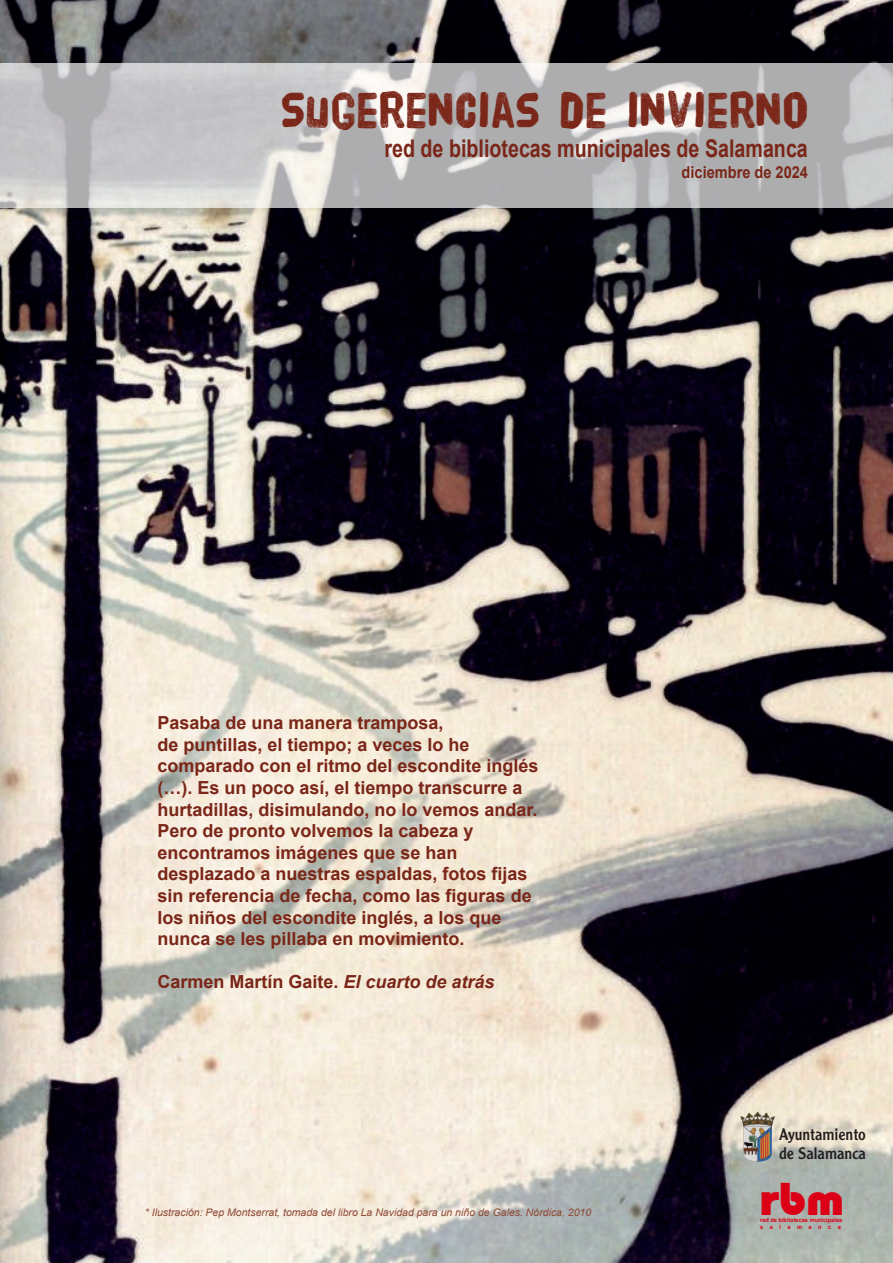
<style>
.page{position:relative;width:893px;height:1263px;background:#fff}
.page>*{position:absolute;margin:0;border:0;box-sizing:border-box;transform-origin:0 0}
.t1{font:52.5px "HVD Poster";color:#7a2618;scale:.9 1}
.t2{font:900 45.75px "Bordeaux";color:#db0016}
.t3{font:700 24.45px "Arial";color:#7a2618;scale:.81 1}
.t4{font:700 18px/21.6px "Arial";color:#7a2618}
.t5{font:700 16.5px "Arial";color:#7a2618;scale:.88 1}
.t6{font:16.35px/18.9px "Clearface Gothic LT Std";color:#231f20}
.t7{font:italic 10.5px "Arial";color:#8f4935}
.t8{font:700 5.85px/7.1px "Arial";color:#db0016}
.s1{font-style:italic}
</style>
<div class="page">
<img style="left:0;top:0;width:893px;height:1263px">
<div style="left:0;top:63px;width:893px;height:145px;background:#fff;opacity:.68"></div>
<img style="left:740px;top:1112px;width:35px;height:50px">
<h1 class="t1" style="left:280px;top:84px;width:588px">SUGERENCIAS DE INVIERNO</h1>
<h3 class="t3" style="left:384px;top:135px;width:524px">red de bibliotecas municipales de Salamanca</h3>
<p class="t5" style="left:682px;top:163px;width:145px">diciembre de 2024</p>
<p class="t4" style="left:157px;top:712px;width:383px">Pasaba de una manera tramposa,<br>de puntillas, el tiempo; a veces lo he comparado con el ritmo del escondite inglés (…). Es un poco así, el tiempo transcurre a hurtadillas, disimulando, no lo vemos andar.<br>Pero de pronto volvemos la cabeza y encontramos imágenes que se han desplazado a nuestras espaldas, fotos fijas sin referencia de fecha, como las figuras de los niños del escondite inglés, a los que nunca se les pillaba en movimiento.</p>
<p class="t4" style="left:157px;top:971px;width:339px">Carmen Martín Gaite. <span class="s1">El cuarto de atrás</span></p>
<p class="t7" style="left:145px;top:1206px;width:448px">* Ilustración: Pep Montserrat, tomada del libro La Navidad para un niño de Gales. Nórdica, 2010</p>
<p class="t6" style="left:779px;top:1125px;width:88px">Ayuntamiento de Salamanca</p>
<h2 class="t2" style="left:760px;top:1173px;width:85px">rbm</h2>
<p class="t8" style="left:760px;top:1217px;width:84px">red de bibliotecas municipales salamanca</p>
</div>
